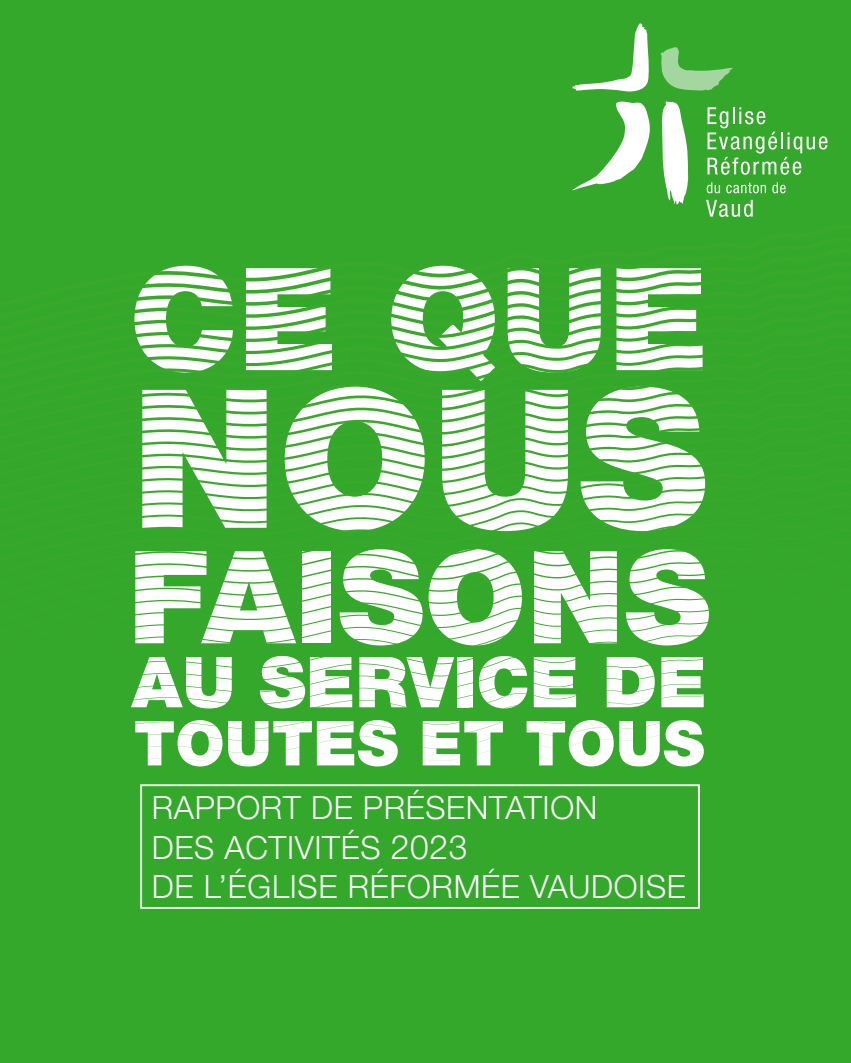
<style>
.page{position:relative;width:851px;height:1063px;background:#fff}
.page>*{position:absolute;margin:0;border:0;box-sizing:border-box;transform-origin:0 0}
.t1{font:900 193.2px "Helvetica Neue LT Std";color:#fff}
.t2{font:900 142.8px "Helvetica Neue LT Std";color:#fff}
.t3{font:900 128.7px "Helvetica Neue LT Std";color:#fff}
.t4{font:900 70.2px "Helvetica Neue LT Std";color:#fff}
.t5{font:900 62.1px "Helvetica Neue LT Std";color:#fff}
.t6{font:300 32.1px/39.3px "Helvetica Neue LT Std";letter-spacing:.02em;color:#fff}
.s1{font-size:33.45px}
</style>
<div class="page">
<div style="left:0;top:0;width:850px;height:1063px;background:#34a82b"></div>
<div style="left:140px;top:784px;width:559px;height:125px;border:2px solid #fff"></div>
<svg style="left:707px;top:107px;width:120px;height:68px"></svg>
<svg style="left:706px;top:182px;width:14px;height:11px"></svg>
<svg style="left:726px;top:183px;width:40px;height:10px"></svg>
<svg style="left:772px;top:182px;width:13px;height:11px"></svg>
<svg style="left:706px;top:200px;width:46px;height:17px"></svg>
<svg style="left:661px;top:47px;width:71px;height:44px"></svg>
<svg style="left:572px;top:23px;width:77px;height:69px"></svg>
<svg style="left:572px;top:101px;width:78px;height:90px"></svg>
<svg style="left:661px;top:101px;width:28px;height:103px"></svg>
<h2 class="t2" style="left:129px;top:234px;width:581px">CE QUE</h2>
<h1 class="t1" style="left:131px;top:344px;width:577px">NOUS</h1>
<h3 class="t3" style="left:128px;top:521px;width:583px">FAISONS</h3>
<h3 class="t4" style="left:131px;top:640px;width:577px">AU SERVICE DE</h3>
<h3 class="t5" style="left:134px;top:706px;width:572px">TOUTES ET TOUS</h3>
<p class="t6" style="left:152px;top:787px;width:535px">RAPPORT DE PRÉSENTATION<br>DES ACTIVITÉS <span class="s1">2023<br></span>DE L’ÉGLISE RÉFORMÉE VAUDOISE</p>
</div>
